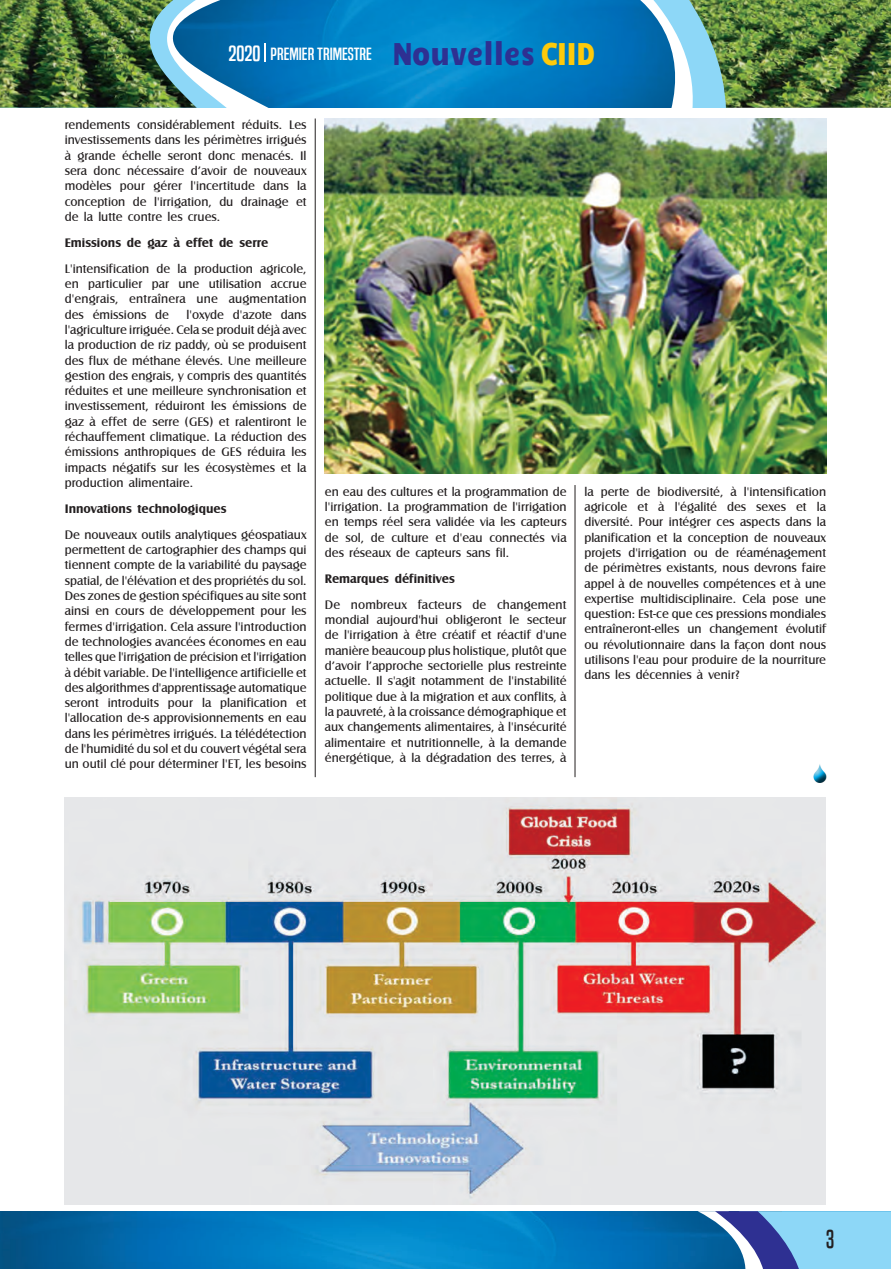
<style>
.page{position:relative;width:891px;height:1269px;background:#fff}
.page>*{position:absolute;margin:0;border:0;box-sizing:border-box;transform-origin:0 0}
.t1{font:31.8px "Candal";color:#2e3092;scale:.8 1}
.t2{font:24px "Built Titling Rg";color:#231f20}
.t3{font:16.5px "Built Titling Rg";color:#fff;scale:1.18 1}
.t4{font:12.75px/15.3px "Castle T";color:#231f20;text-align:justify}
.t5{font:700 12.75px "Castle T";color:#231f20}
.s1{font-size:20.25px}
.s2{color:#feca0a}
</style>
<div class="page">
<img style="left:0;top:1211px;width:698px;height:58px">
<svg style="left:698px;top:1211px;width:193px;height:58px;background:#6ba5d3"></svg>
<img style="left:289px;top:0;width:320px;height:108px">
<img style="left:609px;top:0;width:282px;height:108px">
<img style="left:325px;top:119px;width:501px;height:355px">
<hr style="left:575px;top:485px;width:1px;height:292px;background:#231f20">
<hr style="left:315px;top:119px;width:1px;height:658px;background:#231f20">
<img style="left:64px;top:798px;width:761px;height:406px">
<img style="left:0;top:0;width:289px;height:108px">
<svg style="left:814px;top:765px;width:12px;height:18px"></svg>
<p class="t3" style="left:228px;top:44px;width:123px"><span class="s1">2020</span> PREMIER TRIMESTRE</p>
<h1 class="t1" style="left:393px;top:32px;width:254px">Nouvelles <span class="s2">CIID</span></h1>
<p class="t4" style="left:65px;top:117px;width:243px">rendements considérablement réduits. Les investissements dans les périmètres irrigués à grande échelle seront donc menacés. Il sera donc nécessaire d’avoir de nouveaux modèles pour gérer l'incertitude dans la conception de l'irrigation, du drainage et de la lutte contre les crues.</p>
<p class="t5" style="left:65px;top:235px;width:205px">Emissions de gaz à effet de serre</p>
<p class="t4" style="left:65px;top:261px;width:243px">L'intensification de la production agricole, en particulier par une utilisation accrue d'engrais, entraînera une augmentation des émissions de</p>
<p class="t4" style="left:65px;top:307px;width:243px;text-indent:122px">l'oxyde d'azote dans l'agriculture irriguée. Cela se produit déjà avec la production de riz paddy, où se produisent des flux de méthane élevés. Une meilleure gestion des engrais, y compris des quantités réduites et une meilleure synchronisation et investissement, réduiront les émissions de gaz à effet de serre (GES) et ralentiront le réchauffement climatique. La réduction des émissions anthropiques de GES réduira les impacts négatifs sur les écosystèmes et la production alimentaire.</p>
<p class="t5" style="left:65px;top:501px;width:163px">Innovations technologiques</p>
<p class="t4" style="left:65px;top:527px;width:243px">De nouveaux outils analytiques géospatiaux permettent de cartographier des champs qui tiennent compte de la variabilité du paysage spatial, de l'élévation et des propriétés du sol.<br>Des zones de gestion spécifiques au site sont ainsi en cours de développement pour les fermes d'irrigation. Cela assure l'introduction de technologies avancées économes en eau telles que l'irrigation de précision et l'irrigation à débit variable. De l'intelligence artificielle et des algorithmes d'apprentissage automatique seront introduits pour la planification et l'allocation de-s approvisionnements en eau dans les périmètres irrigués. La télédétection de l'humidité du sol et du couvert végétal sera un outil clé pour déterminer l'ET, les besoins</p>
<p class="t4" style="left:325px;top:484px;width:243px">en eau des cultures et la programmation de l'irrigation. La programmation de l'irrigation en temps réel sera validée via les capteurs de sol, de culture et d'eau connectés via des réseaux de capteurs sans fil.</p>
<p class="t5" style="left:325px;top:571px;width:131px">Remarques définitives</p>
<p class="t4" style="left:325px;top:597px;width:243px">De nombreux facteurs de changement mondial aujourd'hui obligeront le secteur de l'irrigation à être créatif et réactif d'une manière beaucoup plus holistique, plutôt que d’avoir l’approche sectorielle plus restreinte actuelle. Il s'agit notamment de l'instabilité politique due à la migration et aux conflits, à la pauvreté, à la croissance démographique et aux changements alimentaires, à l'insécurité alimentaire et nutritionnelle, à la demande énergétique, à la dégradation des terres, à</p>
<p class="t4" style="left:584px;top:484px;width:243px">la perte de biodiversité, à l'intensification agricole et à l'égalité des sexes et la diversité. Pour intégrer ces aspects dans la planification et la conception de nouveaux projets d'irrigation ou de réaménagement de périmètres existants, nous devrons faire appel à de nouvelles compétences et à une expertise multidisciplinaire. Cela pose une question: Est-ce que ces pressions mondiales entraîneront-elles un changement évolutif ou révolutionnaire dans la façon dont nous utilisons l'eau pour produire de la nourriture dans les décennies à venir?</p>
<h2 class="t2" style="left:826px;top:1225px;width:10px">3</h2>
</div>
